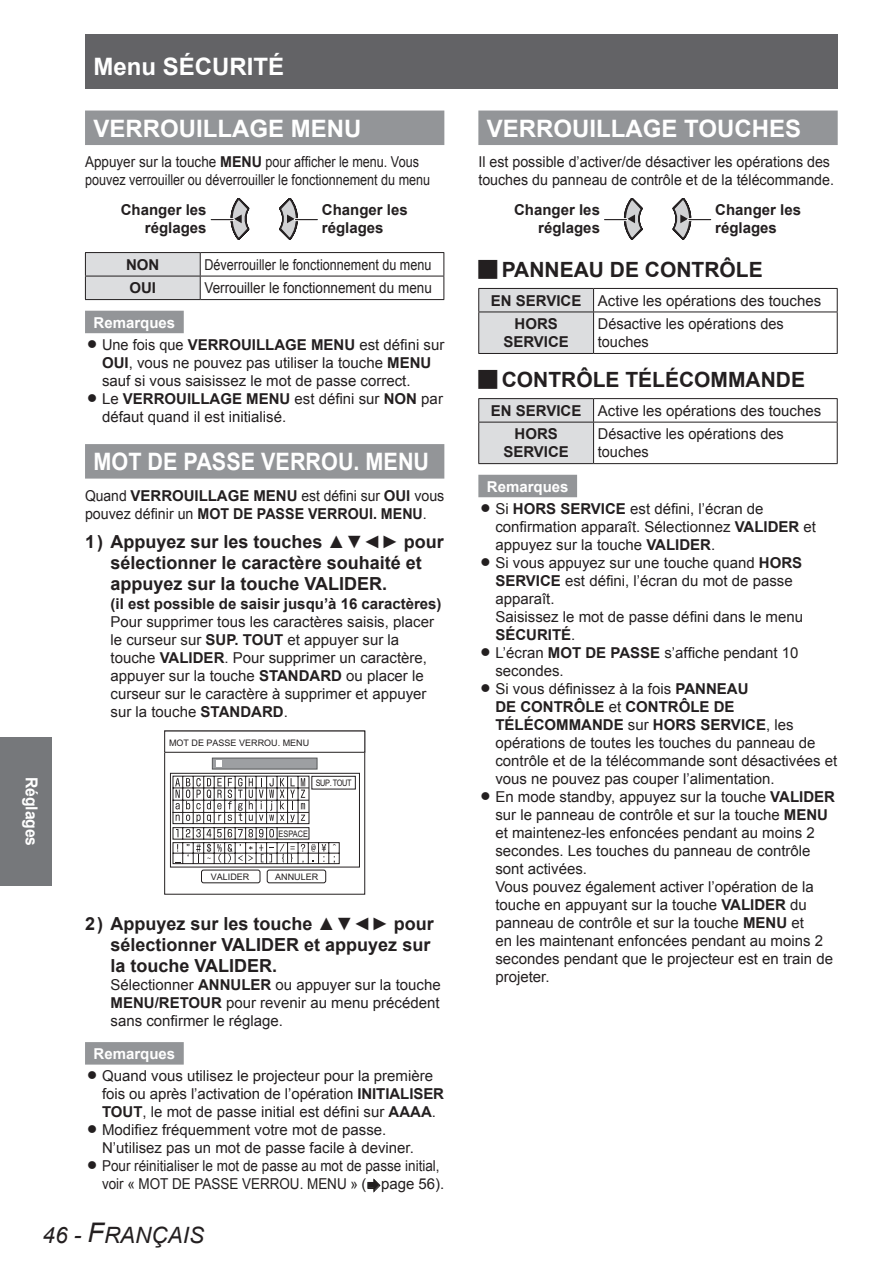
<style>
.page{position:relative;width:893px;height:1263px;background:#fff}
.page>*{position:absolute;margin:0;border:0;box-sizing:border-box;transform-origin:0 0}
.t1{font:700 24px "Arial";color:#fff}
.t2{font:700 24px "Arial";color:#fff;scale:.9 1}
.t3{font:italic 22.5px "Arial";color:#231f20}
.t4{font:700 21px "Arial";color:#231f20}
.t5{font:700 18px/21px "Arial";color:#231f20}
.t6{font:700 16.5px "Arial";letter-spacing:-.01em;color:#fff;scale:.95 1}
.t7{font:15px/18px "Arial";color:#231f20}
.t8{font:700 15px/18px "Arial";color:#231f20}
.t9{font:15px/18px "Arial";color:#231f20;scale:.9 1}
.t10{font:15px/18px "Arial";color:#231f20;scale:.95 1}
.t11{font:15px "Arial";color:#231f20;scale:.84 1}
.t12{font:700 15px "Arial";color:#fff}
.t13{font:9px "Arial";color:#231f20}
.t14{font:9px "Arial Narrow";letter-spacing:-.05em;color:#231f20}
.s1{font-weight:700}
.s2{font-weight:700;color:#fff}
.s3{font-weight:400}
.s4{font-size:27px}
</style>
<div class="page">
<div style="left:85px;top:34px;width:753px;height:54px;background:#636366"></div>
<div style="left:0;top:737px;width:51px;height:149px;background:#76787b"></div>
<div style="left:85px;top:111px;width:359px;height:34px;background:#939598"></div>
<div style="left:85px;top:311px;width:99px;height:22px;background:#939598"></div>
<div style="left:85px;top:444px;width:359px;height:35px;background:#939598"></div>
<div style="left:85px;top:1042px;width:99px;height:22px;background:#939598"></div>
<svg style="left:211px;top:198px;width:106px;height:41px"></svg>
<hr style="left:85px;top:252px;width:115px;height:1px;background:#231f20">
<hr style="left:200px;top:252px;width:244px;height:1px;background:#231f20">
<hr style="left:200px;top:276px;width:244px;height:1px;background:#231f20">
<svg style="left:85px;top:253px;width:116px;height:46px;background:#d4d5d7"></svg>
<svg style="left:443px;top:253px;width:1px;height:46px"></svg>
<hr style="left:85px;top:299px;width:115px;height:1px;background:#231f20">
<hr style="left:200px;top:299px;width:244px;height:1px;background:#231f20">
<div style="left:164px;top:731px;width:201px;height:163px;border:1px solid #231f20"></div>
<div style="left:164px;top:731px;width:201px;height:22px;border:1px solid #231f20"></div>
<svg style="left:212px;top:758px;width:105px;height:2px"></svg>
<svg style="left:170px;top:760px;width:190px;height:123px"></svg>
<div style="left:478px;top:111px;width:360px;height:34px;background:#939598"></div>
<div style="left:478px;top:475px;width:99px;height:22px;background:#939598"></div>
<svg style="left:604px;top:198px;width:107px;height:41px"></svg>
<hr style="left:594px;top:288px;width:244px;height:1px;background:#231f20">
<div style="left:478px;top:288px;width:116px;height:65px;background:#dcdddf"></div>
<svg style="left:837px;top:289px;width:1px;height:23px"></svg>
<hr style="left:478px;top:312px;width:116px;height:1px;background:#231f20">
<hr style="left:478px;top:312px;width:1px;height:41px;background:#231f20">
<hr style="left:594px;top:312px;width:244px;height:1px;background:#231f20">
<hr style="left:593px;top:312px;width:1px;height:41px;background:#231f20">
<hr style="left:837px;top:312px;width:1px;height:41px;background:#231f20">
<hr style="left:478px;top:353px;width:116px;height:1px;background:#231f20">
<hr style="left:594px;top:353px;width:244px;height:1px;background:#231f20">
<hr style="left:478px;top:398px;width:116px;height:1px;background:#231f20">
<hr style="left:594px;top:398px;width:244px;height:1px;background:#231f20">
<div style="left:478px;top:399px;width:116px;height:64px;background:#dcdddf"></div>
<svg style="left:837px;top:399px;width:1px;height:23px"></svg>
<hr style="left:478px;top:422px;width:116px;height:1px;background:#231f20">
<hr style="left:478px;top:422px;width:1px;height:41px;background:#231f20">
<hr style="left:594px;top:422px;width:244px;height:1px;background:#231f20">
<hr style="left:593px;top:422px;width:1px;height:41px;background:#231f20">
<hr style="left:837px;top:422px;width:1px;height:41px;background:#231f20">
<hr style="left:478px;top:463px;width:116px;height:1px;background:#231f20">
<hr style="left:594px;top:463px;width:244px;height:1px;background:#231f20">
<svg style="left:367px;top:1178px;width:14px;height:14px"></svg>
<h1 class="t1" style="left:94px;top:51px;width:192px">Menu SÉCURITÉ</h1>
<h1 class="t1" style="left:94px;top:112px;width:270px">VERROUILLAGE MENU</h1>
<p class="t9" style="left:85px;top:153px;width:385px">Appuyer sur la touche <span class="s1">MENU</span> pour afficher le menu. Vous pouvez verrouiller ou déverrouiller le fonctionnement du menu</p>
<p class="t8" style="left:121px;top:201px;width:87px;text-align:right">Changer les réglages</p>
<p class="t8" style="left:322px;top:201px;width:87px">Changer les réglages</p>
<p class="t8" style="left:126px;top:256px;width:35px">NON</p>
<p class="t11" style="left:204px;top:255px;width:272px">Déverrouiller le fonctionnement du menu</p>
<p class="t8" style="left:129px;top:279px;width:28px">OUI</p>
<p class="t9" style="left:204px;top:279px;width:254px">Verrouiller le fonctionnement du menu</p>
<p class="t7" style="left:102px;top:311px;width:344px;line-height:22.4px;text-indent:-9px"><span class="s2">Remarques<br></span>Une fois que <span class="s1">VERROUILLAGE MENU</span> est défini sur</p>
<p class="t7" style="left:102px;top:354px;width:342px"><span class="s1">OUI</span>, vous ne pouvez pas utiliser la touche <span class="s1">MENU </span>sauf si vous saisissez le mot de passe correct.<br>Le <span class="s1">VERROUILLAGE MENU</span> est défini sur <span class="s1">NON</span> par défaut quand il est initialisé.</p>
<h1 class="t2" style="left:94px;top:446px;width:374px">MOT DE PASSE VERROU. MENU</h1>
<p class="t8" style="left:85px;top:487px;width:361px"><span class="s3">Quand</span> VERROUILLAGE MENU <span class="s3">est défini sur</span> OUI <span class="s3">vous pouvez définir un</span> MOT DE PASSE VERROUI. MENU<span class="s3">.</span></p>
<p class="t5" style="left:111px;top:532px;width:335px;text-indent:-26px">11 Appuyez sur les touches ▲▼◄► pour sélectionner le caractère souhaité et appuyez sur la touche VALIDER.</p>
<p class="t8" style="left:111px;top:595px;width:332px">(il est possible de saisir jusqu’à 16 caractères)</p>
<p class="t7" style="left:111px;top:612px;width:325px">Pour supprimer tous les caractères saisis, placer le curseur sur <span class="s1">SUP. TOUT</span> et appuyer sur la touche <span class="s1">VALIDER</span>. Pour supprimer un caractère, appuyer sur la touche <span class="s1">STANDARD</span> ou placer le curseur sur le caractère à supprimer et appuyer sur la touche <span class="s1">STANDARD</span>.</p>
<p class="t6" style="left:43px;top:777px;width:74px;rotate:90deg">Réglages</p>
<p class="t13" style="left:169px;top:737px;width:142px">MOT DE PASSE VERROU. MENU</p>
<p class="t14" style="left:316px;top:776px;width:37px">SUP. TOUT</p>
<p class="t14" style="left:279px;top:827px;width:31px">ESPACE</p>
<p class="t13" style="left:211px;top:871px;width:40px">VALIDER</p>
<p class="t13" style="left:275px;top:871px;width:45px">ANNULER</p>
<p class="t5" style="left:111px;top:913px;width:325px;text-indent:-26px">22 Appuyez sur les touche ▲▼◄► pour sélectionner VALIDER et appuyez sur la touche VALIDER.</p>
<p class="t7" style="left:111px;top:976px;width:332px;text-align:justify">Sélectionner <span class="s1">ANNULER</span> ou appuyer sur la touche <span class="s1">MENU/RETOUR</span> pour revenir au menu précédent sans confirmer le réglage.</p>
<p class="t12" style="left:94px;top:1044px;width:83px">Remarques</p>
<p class="t7" style="left:102px;top:1067px;width:344px">Quand vous utilisez le projecteur pour la première fois ou après l’activation de l’opération <span class="s1">INITIALISER TOUT</span>, le mot de passe initial est défini sur <span class="s1">AAAA</span>.<br>Modifiez fréquemment votre mot de passe.<br>N’utilisez pas un mot de passe facile à deviner.<br>Pour réinitialiser le mot de passe au mot de passe initial, voir « MOT DE PASSE VERROU. MENU » ( page 56).</p>
<h2 class="t3" style="left:43px;top:1220px;width:163px">46 - <span class="s4">F</span>RANÇAIS</h2>
<h1 class="t1" style="left:487px;top:112px;width:316px">VERROUILLAGE TOUCHES</h1>
<p class="t10" style="left:478px;top:153px;width:376px">Il est possible d’activer/de désactiver les opérations des touches du panneau de contrôle et de la télécommande.</p>
<p class="t8" style="left:514px;top:201px;width:87px;text-align:right">Changer les réglages</p>
<p class="t8" style="left:715px;top:201px;width:87px">Changer les réglages</p>
<h3 class="t4" style="left:502px;top:255px;width:262px">PANNEAU DE CONTRÔLE</h3>
<p class="t7" style="left:514px;top:289px;width:308px;line-height:23.5px;text-indent:-24px"><span class="s1">EN SERVICE</span> Active les opérations des touches<br><span class="s1">HORS</span></p>
<p class="t8" style="left:503px;top:333px;width:67px">SERVICE</p>
<p class="t7" style="left:598px;top:315px;width:187px">Désactive les opérations des touches</p>
<h3 class="t4" style="left:502px;top:365px;width:305px">CONTRÔLE TÉLÉCOMMANDE</h3>
<p class="t7" style="left:514px;top:399px;width:308px;line-height:23.5px;text-indent:-24px"><span class="s1">EN SERVICE</span> Active les opérations des touches<br><span class="s1">HORS</span></p>
<p class="t8" style="left:503px;top:443px;width:67px">SERVICE</p>
<p class="t7" style="left:598px;top:425px;width:187px">Désactive les opérations des touches</p>
<p class="t7" style="left:495px;top:475px;width:270px;line-height:22.4px;text-indent:-9px"><span class="s2">Remarques<br></span>Si <span class="s1">HORS SERVICE</span> est défini, l’écran de</p>
<p class="t7" style="left:495px;top:518px;width:343px">confirmation apparaît. Sélectionnez <span class="s1">VALIDER</span> et appuyez sur la touche <span class="s1">VALIDER</span>.<br>Si vous appuyez sur une touche quand <span class="s1">HORS SERVICE</span> est défini, l’écran du mot de passe apparaît.<br>Saisissez le mot de passe défini dans le menu <span class="s1">SÉCURITÉ</span>.<br>L’écran <span class="s1">MOT DE PASSE</span> s’affiche pendant 10 secondes.<br>Si vous définissez à la fois <span class="s1">PANNEAU<br>DE CONTRÔLE</span> et <span class="s1">CONTRÔLE DE TÉLÉCOMMANDE</span> sur <span class="s1">HORS SERVICE</span>, les opérations de toutes les touches du panneau de contrôle et de la télécommande sont désactivées et vous ne pouvez pas couper l’alimentation.<br>En mode standby, appuyez sur la touche <span class="s1">VALIDER </span>sur le panneau de contrôle et sur la touche <span class="s1">MENU </span>et maintenez-les enfoncées pendant au moins 2 secondes. Les touches du panneau de contrôle sont activées.<br>Vous pouvez également activer l’opération de la touche en appuyant sur la touche <span class="s1">VALIDER</span> du panneau de contrôle et sur la touche <span class="s1">MENU</span> et<br>en les maintenant enfoncées pendant au moins 2 secondes pendant que le projecteur est en train de projeter.</p>
</div>
